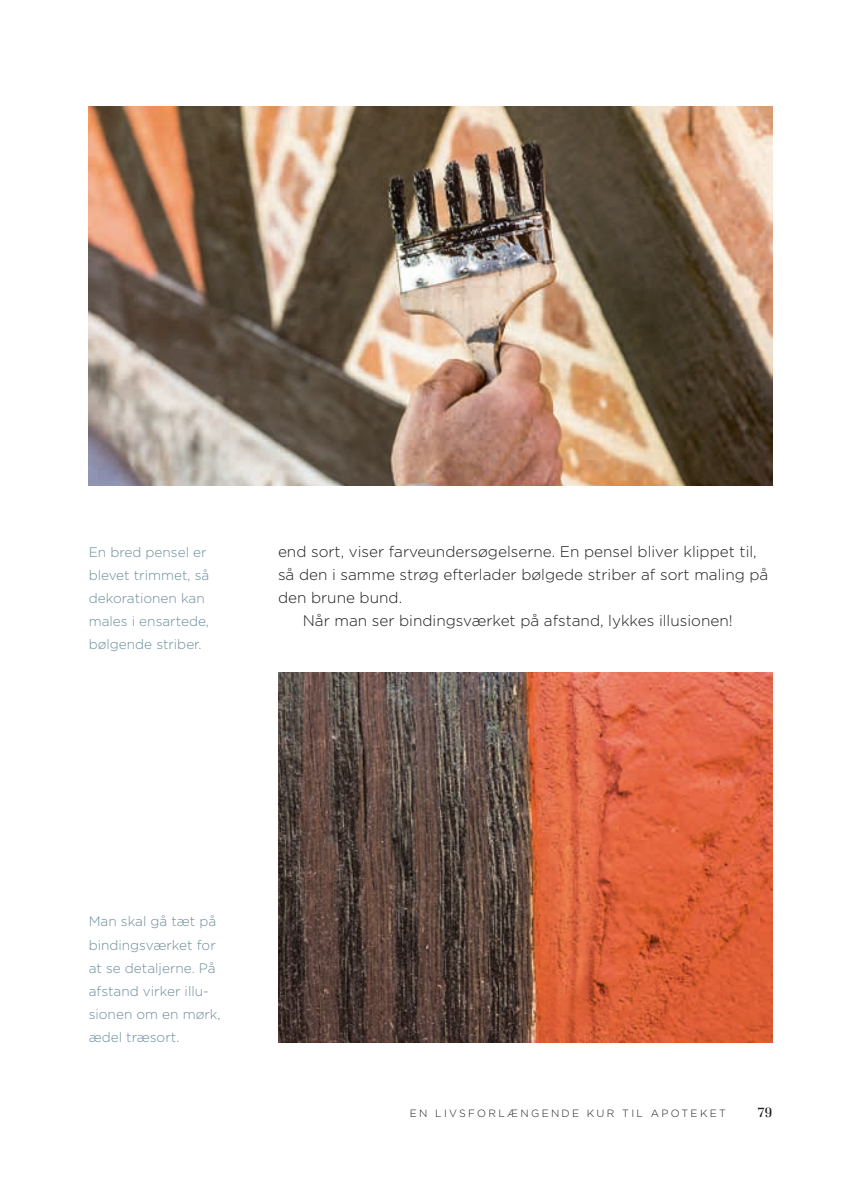
<style>
.page{position:relative;width:844px;height:1191px;background:#fff}
.page>*{position:absolute;margin:0;border:0;box-sizing:border-box;transform-origin:0 0}
.t1{font:300 15.4px "Gotham";color:#1d1d1b}
.t2{font:600 14px "De Archie";color:#1d1d1b}
.t3{font:300 13.65px/23.1px "Gotham";color:#6b8d99}
.t4{font:300 10.5px "Gotham";color:#1d1d1b}
</style>
<div class="page">
<img style="left:89px;top:107px;width:682px;height:378px">
<img style="left:278px;top:672px;width:493px;height:370px">
<p class="t3" style="left:89px;top:540px;width:122px">En bred pensel er blevet trimmet, så dekorationen kan males i ensartede, bølgende striber.</p>
<p class="t1" style="left:278px;top:541px;width:480px">end sort, viser farveundersøgelserne. En pensel bliver klippet til,</p>
<p class="t1" style="left:278px;top:564px;width:491px">så den i samme strøg efterlader bølgede striber af sort maling på</p>
<p class="t1" style="left:278px;top:587px;width:126px">den brune bund.</p>
<p class="t1" style="left:303px;top:611px;width:431px">Når man ser bindingsværket på afstand, lykkes illusionen!</p>
<p class="t3" style="left:89px;top:909px;width:133px">Man skal gå tæt på bindingsværket for at se detaljerne. På afstand virker illu&shy;sionen om en mørk, ædel træsort.</p>
<p class="t4" style="left:409px;top:1106px;width:35px">En livsforl</p>
<p class="t4" style="left:507px;top:1106px;width:24px">ængende</p>
<p class="t4" style="left:586px;top:1106px;width:10px">kur</p>
<p class="t4" style="left:622px;top:1106px;width:8px">til</p>
<p class="t4" style="left:650px;top:1106px;width:21px">Apoteket</p>
<p class="t2" style="left:757px;top:1104px;width:16px">79</p>
</div>
